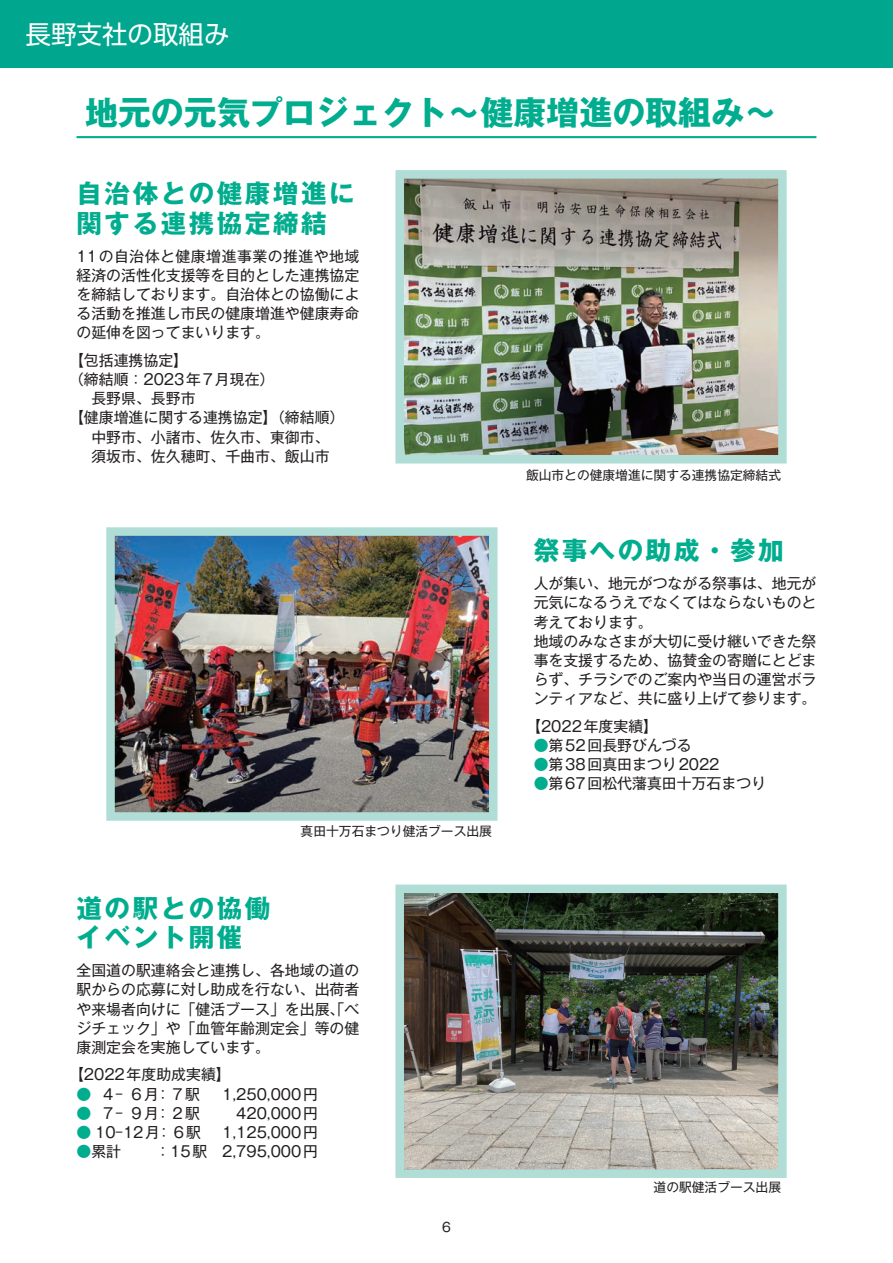
<style>
.page{position:relative;width:893px;height:1263px;background:#fff}
.page>*{position:absolute;margin:0;border:0;box-sizing:border-box;transform-origin:0 0}
.t1{font:33px "Gothic MB101 Pr 6 Bold 90 pv RKSJ H";color:#00ad8e}
.t2{font:25.5px/29.7px "Gothic MB101 Pr 6 Bold 90 pv RKSJ H";letter-spacing:.1em;color:#00ad8e}
.t3{font:25.5px "UD Shin Go Pro Regular 90 pv RKSJ H";color:#fff}
.t4{font:14.85px/19.2px "Gothic MB101 Pr 6 Regular 90 pv RKSJ H";color:#231f20;text-align:justify}
.t5{font:12.75px "Gothic MB101 Pr 6 Regular 90 pv RKSJ H";color:#231f20}
.s1{color:#00ad8e}
</style>
<div class="page">
<div style="left:0;top:0;width:893px;height:68px;background:#00a78e"></div>
<hr style="left:77px;top:136px;width:739px;height:2px;background:#00ad8e">
<img style="left:395px;top:884px;width:392px;height:294px">
<img style="left:106px;top:527px;width:392px;height:294px">
<img style="left:395px;top:170px;width:392px;height:294px">
<h2 class="t3" style="left:26px;top:25px;width:206px">長野支社の取組み</h2>
<h1 class="t1" style="left:85px;top:100px;width:694px">地元の元気プロジェクト～健康増進の取組み～</h1>
<h2 class="t2" style="left:77px;top:182px;width:280px">自治体との健康増進に関する連携協定締結</h2>
<p class="t4" style="left:77px;top:249px;width:284px">11の自治体と健康増進事業の推進や地域経済の活性化支援等を目的とした連携協定を締結しております。自治体との協働による活動を推進し市民の健康増進や健康寿命の延伸を図ってまいります。</p>
<p class="t4" style="left:69px;top:353px;width:121px">【包括連携協定】</p>
<p class="t4" style="left:69px;top:372px;width:207px">（締結順：2023年7月現在）</p>
<p class="t4" style="left:77px;top:391px;width:121px">　長野県、長野市</p>
<p class="t4" style="left:69px;top:410px;width:277px">【健康増進に関する連携協定】（締結順）</p>
<p class="t4" style="left:77px;top:429px;width:254px">　中野市、小諸市、佐久市、東御市、</p>
<p class="t4" style="left:77px;top:449px;width:254px">　須坂市、佐久穂町、千曲市、飯山市</p>
<p class="t5" style="left:301px;top:826px;width:193px">真田十万石まつり健活ブース出展</p>
<h2 class="t2" style="left:77px;top:897px;width:195px">道の駅との協働イベント開催</h2>
<p class="t4" style="left:77px;top:963px;width:284px">全国道の駅連絡会と連携し、各地域の道の駅からの応募に対し助成を行ない、出荷者や来場者向けに「健活ブース」を出展、「べジチェック」や「血管年齢測定会」等の健康測定会を実施しています。</p>
<p class="t4" style="left:69px;top:1067px;width:163px">【2022年度助成実績】</p>
<p class="t4" style="left:77px;top:1086px;width:243px"><span class="s1">●</span> ４- ６月 ：７駅　 1,250,000円</p>
<p class="t4" style="left:77px;top:1105px;width:140px"><span class="s1">●</span> ７- ９月 ：２駅　</p>
<p class="t4" style="left:236px;top:1105px;width:83px">420,000円</p>
<p class="t4" style="left:77px;top:1125px;width:243px"><span class="s1">●</span> 10- 12月 ：６駅　 1,125,000円</p>
<p class="t4" style="left:77px;top:1144px;width:46px"><span class="s1">●</span>累計</p>
<p class="t4" style="left:155px;top:1144px;width:164px">：15駅　 2,795,000円</p>
<p class="t5" style="left:442px;top:1222px;width:10px">6</p>
<p class="t5" style="left:526px;top:470px;width:257px">飯山市との健康増進に関する連携協定締結式</p>
<h2 class="t2" style="left:534px;top:539px;width:252px">祭事への助成・参加</h2>
<p class="t4" style="left:534px;top:576px;width:284px;text-align:left">人が集い、地元がつながる祭事は、地元が元気になるうえでなくてはならないものと考えております。<br>地域のみなさまが大切に受け継いできた祭事を支援するため、協賛金の寄贈にとどまらず、チラシでのご案内や当日の運営ボランティアなど、共に盛り上げて参ります。</p>
<p class="t4" style="left:526px;top:719px;width:133px">【2022年度実績】</p>
<p class="t4" style="left:534px;top:738px;width:160px"><span class="s1">●</span>第52回長野びんづる</p>
<p class="t4" style="left:534px;top:757px;width:187px"><span class="s1">●</span>第38回真田まつり2022</p>
<p class="t4" style="left:534px;top:776px;width:234px"><span class="s1">●</span>第67回松代藩真田十万石まつり</p>
<p class="t5" style="left:654px;top:1183px;width:129px">道の駅健活ブース出展</p>
</div>
